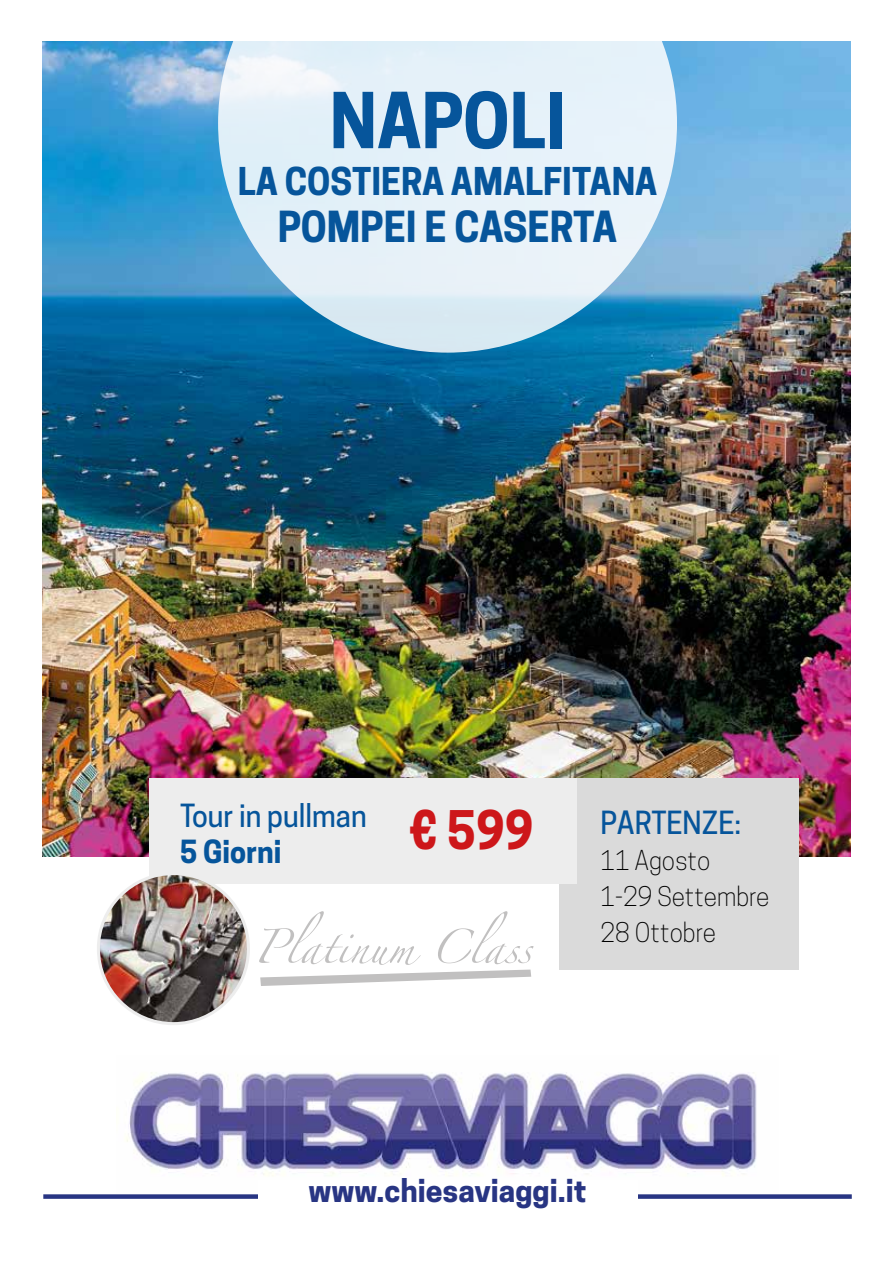
<style>
.page{position:relative;width:893px;height:1263px;background:#fff}
.page>*{position:absolute;margin:0;border:0;box-sizing:border-box;transform-origin:0 0}
.t1{font:700 72.3px "Cooper Hewitt";color:#06559b;scale:.96 1}
.t2{font:700 49.95px "Cooper Hewitt";color:#cd171a;scale:.96 1}
.t3{font:700 40.2px "Cooper Hewitt";color:#06559b;scale:.96 1}
.t4{font:700 36px "Cooper Hewitt";color:#06559b;scale:.96 1}
.t5{font:500 30px "Cooper Hewitt";color:#06559b;scale:.96 1}
.t6{font:700 30px "Cooper Hewitt";color:#283583}
.t7{font:700 30px "Cooper Hewitt";color:#06559b;scale:.96 1}
.t8{font:300 25.5px/36px "Cooper Hewitt";color:#000;scale:.96 1}
</style>
<div class="page">
<img style="left:126px;top:1072px;width:631px;height:104px">
<div style="left:43px;top:1194px;width:809px;height:5px;background:#283583"></div>
<div style="left:258px;top:1179px;width:379px;height:41px;background:#fff"></div>
<img style="left:43px;top:42px;width:807px;height:814px">
<svg style="left:218px;top:41px;width:459px;height:312px;background:#c5dfee"></svg>
<div style="left:559px;top:778px;width:239px;height:191px;background:#dadada"></div>
<div style="left:149px;top:778px;width:427px;height:106px;background:#ededed"></div>
<svg style="left:259px;top:911px;width:275px;height:75px"></svg>
<img style="left:98px;top:873px;width:150px;height:151px;border-radius:75px">
<div style="left:97px;top:872px;width:153px;height:153px;border:3px solid #ededed;border-radius:50%"></div>
<h1 class="t1" style="left:330px;top:78px;width:247px">NAPOLI</h1>
<h3 class="t4" style="left:238px;top:160px;width:439px">LA COSTIERA AMALFITANA</h3>
<h3 class="t3" style="left:278px;top:203px;width:355px">POMPEI E CASERTA</h3>
<p class="t5" style="left:180px;top:798px;width:196px">Tour in pullman</p>
<p class="t7" style="left:180px;top:834px;width:107px">5 Giorni</p>
<h2 class="t2" style="left:409px;top:800px;width:131px">€ 599</h2>
<p class="t5" style="left:601px;top:805px;width:148px">PARTENZE:</p>
<p class="t8" style="left:601px;top:842px;width:177px">11 Agosto<br>1-29 Settembre<br>28 Ottobre</p>
<p class="t6" style="left:308px;top:1173px;width:280px">www.chiesaviaggi.it</p>
</div>
